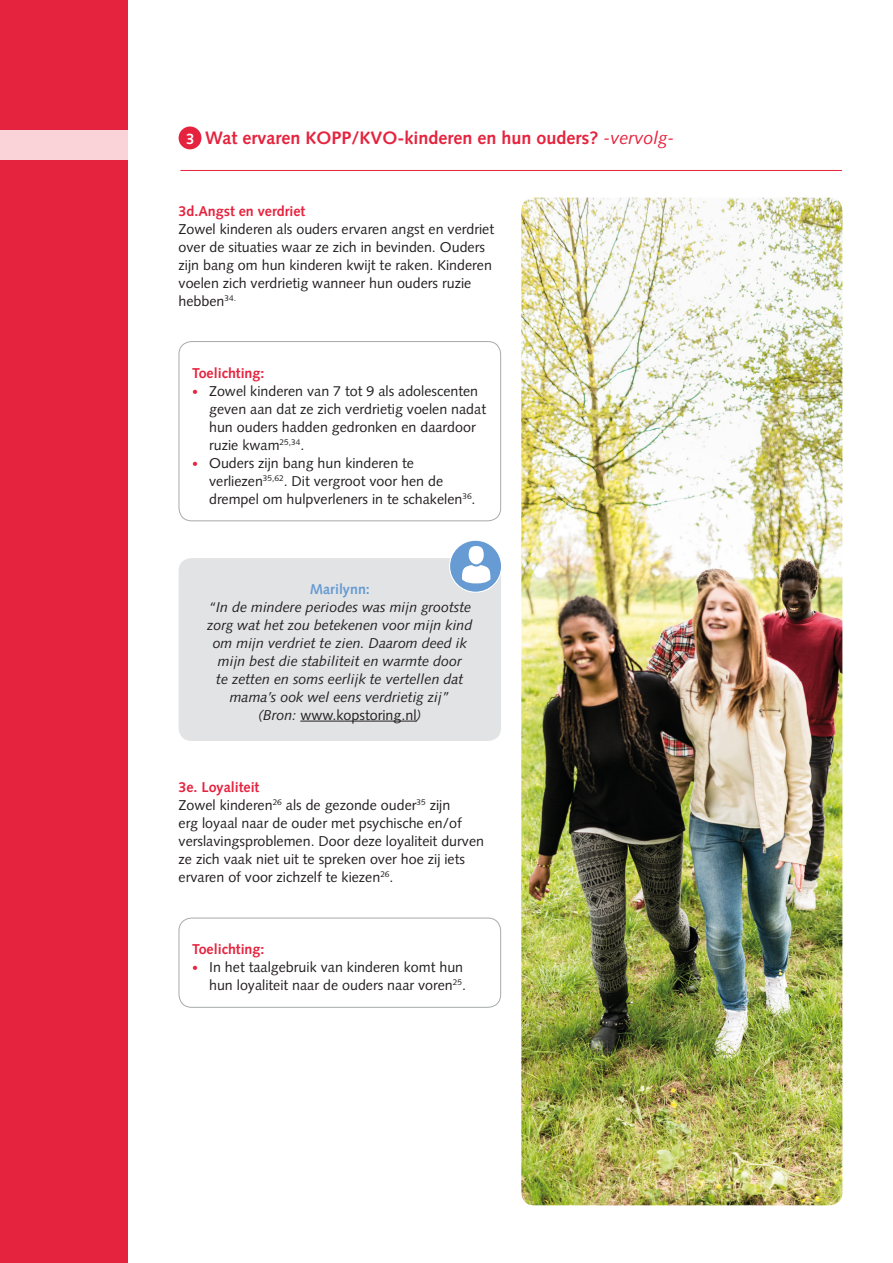
<style>
.page{position:relative;width:893px;height:1263px;background:#fff}
.page>*{position:absolute;margin:0;border:0;box-sizing:border-box;transform-origin:0 0}
._03-Brood_bold_rood{font:700 18px "Syntax LT Std";color:#e6233e}
._02-Subkop_rood_bold{font:700 15px "Syntax LT Std";color:#fff}
._03-brood{font:14.25px/18px "Syntax LT Std";color:#231f20}
.quote_tekst_wit{font:italic 14.25px/18px "Syntax LT Std";color:#231f20;text-align:center}
._03-Brood_bold_rood-2{font:700 14.25px "Syntax LT Std";color:#e6233e}
.quote_tekst_wit-2{font:14.25px "Syntax LT Std";color:#231f20}
.quote_tekst_wit-3{font:700 14.25px "Syntax LT Std";color:#669bd3}
.s1{font-weight:400;font-style:italic}
.s2{font-size:12px;color:#e6233e}
.s3{font-style:italic}
</style>
<div class="page">
<div style="left:0;top:0;width:128px;height:1263px;background:#e6233e"></div>
<div style="left:0;top:130px;width:128px;height:29px;background:#fad3d8"></div>
<div style="left:179px;top:341px;width:322px;height:180px;border:1px solid #a7aaac;border-radius:13px"></div>
<div style="left:179px;top:558px;width:322px;height:183px;background:#e2e3e4;border-radius:13px"></div>
<hr style="left:300px;top:721px;width:116px;height:1px;background:#231f20">
<div style="left:450px;top:540px;width:52px;height:52px;background:#669bd3;border-radius:50%"></div>
<div style="left:449px;top:540px;width:53px;height:53px;border:1px solid #fff;border-radius:50%"></div>
<div style="left:469px;top:546px;width:15px;height:18px;background:#fff;border-radius:50%"></div>
<svg style="left:462px;top:565px;width:28px;height:18px"></svg>
<div style="left:179px;top:918px;width:322px;height:90px;border:1px solid #a7aaac;border-radius:13px"></div>
<div style="left:179px;top:126px;width:22px;height:23px;background:#e6233e;border-radius:50%"></div>
<hr style="left:180px;top:170px;width:662px;height:1px;background:#e6233e">
<img style="left:521px;top:198px;width:321px;height:1007px">
<p class="_02-Subkop_rood_bold" style="left:186px;top:130px;width:10px">3</p>
<p class="_03-Brood_bold_rood" style="left:205px;top:127px;width:471px">Wat ervaren KOPP/KVO-kinderen en hun ouders? <span class="s1">-vervolg-</span></p>
<p class="_03-Brood_bold_rood-2" style="left:179px;top:202px;width:128px">3d.Angst en verdriet</p>
<p class="_03-brood" style="left:179px;top:220px;width:317px">Zowel kinderen als ouders ervaren angst en verdriet over de situaties waar ze zich in bevinden. Ouders zijn bang om hun kinderen kwijt te raken. Kinderen voelen zich verdrietig wanneer hun ouders ruzie hebben<sup>34.</sup></p>
<p class="_03-Brood_bold_rood-2" style="left:192px;top:364px;width:74px">Toelichting:</p>
<p class="_03-brood" style="left:209px;top:382px;width:278px;text-indent:-17px"><span class="s2">•</span> Zowel kinderen van 7 tot 9 als adolescenten geven aan dat ze zich verdrietig voelen nadat hun ouders hadden gedronken en daardoor ruzie kwam<sup>25,34</sup>.</p>
<p class="_03-brood" style="left:209px;top:454px;width:268px;text-indent:-17px"><span class="s2">•</span> Ouders zijn bang hun kinderen te verliezen<sup>35,62</sup>. Dit vergroot voor hen de drempel om hulpverleners in te schakelen<sup>36</sup>.</p>
<p class="quote_tekst_wit-3" style="left:310px;top:580px;width:62px">Marilynn:</p>
<p class="quote_tekst_wit" style="left:207px;top:598px;width:267px">“In de mindere periodes was mijn grootste zorg wat het zou betekenen voor mijn kind om mijn verdriet te zien. Daarom deed ik mijn best die stabiliteit en warmte door<br>te zetten en soms eerlijk te vertellen dat mama’s ook wel eens verdrietig zij”</p>
<p class="quote_tekst_wit-2" style="left:258px;top:706px;width:164px"><span class="s3">(Bron:</span> www.kopstoring.nl<span class="s3">)</span></p>
<p class="_03-Brood_bold_rood-2" style="left:179px;top:778px;width:82px">3e. Loyaliteit</p>
<p class="_03-brood" style="left:179px;top:796px;width:307px">Zowel kinderen<sup>26</sup> als de gezonde ouder<sup>35</sup> zijn<br>erg loyaal naar de ouder met psychische en/of verslavingsproblemen. Door deze loyaliteit durven ze zich vaak niet uit te spreken over hoe zij iets ervaren of voor zichzelf te kiezen<sup>26</sup>.</p>
<p class="_03-Brood_bold_rood-2" style="left:192px;top:940px;width:74px">Toelichting:</p>
<p class="_03-brood" style="left:192px;top:958px;width:275px;text-align:right"><span class="s2">•</span> In het taalgebruik van kinderen komt hun hun loyaliteit naar de ouders naar voren<sup>25</sup>.</p>
</div>
